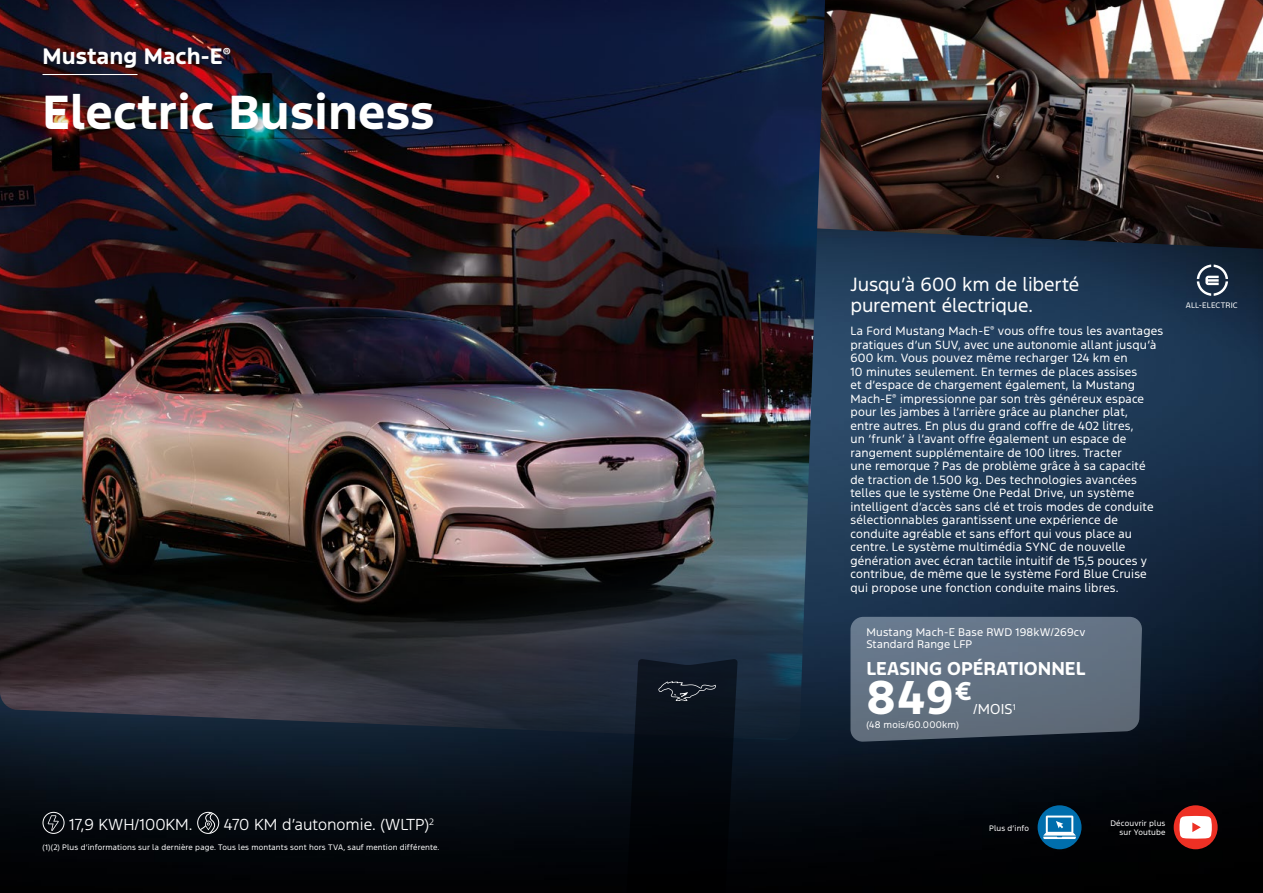
<style>
.page{position:relative;width:1263px;height:893px;background:#fff}
.page>*{position:absolute;margin:0;border:0;box-sizing:border-box;transform-origin:0 0}
.t1{font:700 45px "Ford F1";letter-spacing:.005em;color:#fff}
.t2{font:700 44.55px "Ford F1";color:#fff}
.t3{font:700 21px "Ford F1";letter-spacing:.005em;color:#fff}
.t4{font:18px/21.6px "Ford F1";letter-spacing:-.005em;color:#fff}
.t5{font:700 17.55px "Ford F1";color:#fff}
.t6{font:300 15px "Ford F1";color:#fff}
.t7{font:13.5px "Ford F1";color:#fff}
.t8{font:11.25px/13.5px "Ford F1";letter-spacing:.01em;color:#fff}
.t9{font:10.5px/12px "Ford F1";letter-spacing:.015em;color:#fff}
.t10{font:9px "Ford F1";letter-spacing:.025em;color:#fff}
.t11{font:7.5px/9px "Ford F1";letter-spacing:.02em;color:#fff;text-align:right}
</style>
<div class="page">
<img style="left:0;top:249px;width:1263px;height:644px">
<img style="left:825px;top:0;width:438px;height:249px">
<img style="left:0;top:0;width:825px;height:740px">
<div style="left:43px;top:89px;width:397px;height:47px;background:#000;opacity:.25"></div>
<div style="left:40px;top:44px;width:198px;height:31px;background:#000;opacity:.25"></div>
<hr style="left:43px;top:74px;width:94px;height:1px;background:#fff">
<svg style="left:850px;top:617px;width:292px;height:125px;background:#5d6c7d"></svg>
<svg style="left:1197px;top:265px;width:31px;height:31px"></svg>
<svg style="left:626px;top:659px;width:112px;height:234px;background:#070c13"></svg>
<svg style="left:48px;top:815px;width:11px;height:16px"></svg>
<div style="left:43px;top:812px;width:22px;height:22px;border:1px solid #fff;border-radius:50%"></div>
<svg style="left:199px;top:812px;width:21px;height:22px"></svg>
<div style="left:197px;top:812px;width:22px;height:22px;border:1px solid #fff;border-radius:50%"></div>
<div style="left:1174px;top:805px;width:43px;height:44px;background:#ed3024;border-radius:50%"></div>
<svg style="left:1179px;top:816px;width:33px;height:23px"></svg>
<div style="left:1037px;top:805px;width:44px;height:44px;background:#006ead;border-radius:50%"></div>
<svg style="left:1043px;top:815px;width:33px;height:24px"></svg>
<h3 class="t3" style="left:43px;top:41px;width:190px">Mustang Mach-E<sup>®</sup></h3>
<h1 class="t1" style="left:43px;top:79px;width:393px">Electric Business</h1>
<h3 class="t4" style="left:850px;top:275px;width:230px">Jusqu’à 600 km de liberté purement électrique.</h3>
<p class="t8" style="left:850px;top:325px;width:314px">La Ford Mustang Mach-E<sup>®</sup> vous offre tous les avantages pratiques d’un SUV, avec une autonomie allant jusqu’à 600 km. Vous pouvez même recharger 124 km en<br>10 minutes seulement. En termes de places assises<br>et d’espace de chargement également, la Mustang Mach-E<sup>®</sup> impressionne par son très généreux espace pour les jambes à l’arrière grâce au plancher plat,<br>entre autres. En plus du grand coffre de 402 litres,<br>un ‘frunk’ à l’avant offre également un espace de rangement supplémentaire de 100 litres. Tracter<br>une remorque ? Pas de problème grâce à sa capacité<br>de traction de 1.500 kg. Des technologies avancées telles que le système One Pedal Drive, un système intelligent d’accès sans clé et trois modes de conduite sélectionnables garantissent une expérience de conduite agréable et sans effort qui vous place au centre. Le système multimédia SYNC de nouvelle génération avec écran tactile intuitif de 15,5 pouces y contribue, de même que le système Ford Blue Cruise qui propose une fonction conduite mains libres.</p>
<p class="t9" style="left:866px;top:627px;width:221px">Mustang Mach-E Base RWD 198kW/269cv<br>Standard Range LFP</p>
<h3 class="t5" style="left:866px;top:656px;width:220px">LEASING OPÉRATIONNEL</h3>
<h2 class="t2" style="left:866px;top:664px;width:107px">849<sup>€</sup></h2>
<p class="t7" style="left:973px;top:700px;width:44px">/MOIS<sup>1</sup></p>
<p class="t10" style="left:866px;top:718px;width:94px">(48 mois/60.000km)</p>
<p class="t11" style="left:1186px;top:301px;width:53px">ALL-ELECTRIC</p>
<h3 class="t6" style="left:69px;top:814px;width:125px">17,9 KWH/100KM.</h3>
<h3 class="t6" style="left:224px;top:814px;width:212px">470 KM d’autonomie. (WLTP)<sup>2</sup></h3>
<p class="t11" style="left:1110px;top:820px;width:56px">Découvrir plus sur Youtube</p>
<p class="t11" style="left:989px;top:824px;width:41px">Plus d’info</p>
<p class="t11" style="left:43px;top:843px;width:398px">(1)(2) Plus d’informations sur la dernière page. Tous les montants sont hors TVA, sauf mention différente.</p>
</div>
